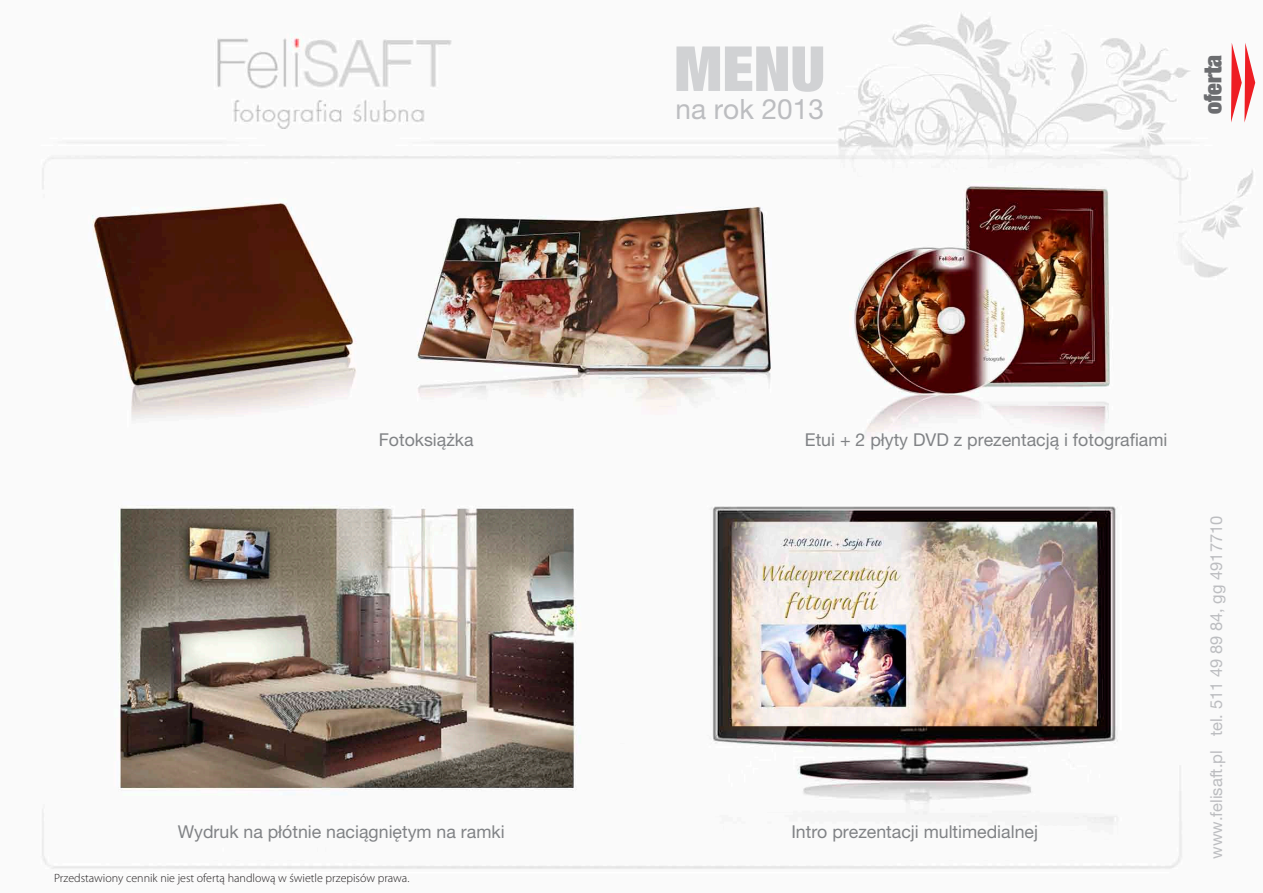
<style>
.page{position:relative;width:1263px;height:893px;background:#fff}
.page>*{position:absolute;margin:0;border:0;box-sizing:border-box;transform-origin:0 0}
.t1{font:900 condensed 62.25px "Helvetica Neue LT Pro";color:#d1d2d4}
.t2{font:28.05px "Helvetica Neue LT Pro";color:#bcbdc0}
.t3{font:900 condensed 24px "Helvetica Neue LT Pro";color:#6c6d70}
.t4{font:17.7px "Helvetica Neue LT Pro";color:#808285}
.t5{font:16.5px "Helvetica Neue LT Pro";color:#bcbdc0}
.t6{font:300 12px "Myriad Pro";color:#231f20}
</style>
<div class="page">
<img style="left:42px;top:12px;width:1214px;height:857px">
<svg style="left:1231px;top:43px;width:24px;height:80px"></svg>
<p class="t1" style="left:674px;top:29px;width:153px">MENU</p>
<p class="t3" style="left:1198px;top:114px;width:61px;rotate:-90deg">oferta</p>
<p class="t2" style="left:675px;top:93px;width:150px">na rok 2013</p>
<p class="t4" style="left:379px;top:429px;width:96px">Fotoksiążka</p>
<p class="t4" style="left:805px;top:429px;width:364px">Etui + 2 płyty DVD z prezentacją i fotografiami</p>
<p class="t4" style="left:178px;top:821px;width:328px">Wydruk na płótnie naciągniętym na ramki</p>
<p class="t4" style="left:791px;top:821px;width:248px">Intro prezentacji multimedialnej</p>
<p class="t6" style="left:54px;top:871px;width:357px">Przedstawiony cennik nie jest ofertą handlową w świetle przepisów prawa.</p>
<p class="t5" style="left:1206px;top:859px;width:345px;rotate:-90deg">www.felisaft.pl tel. 511 49 89 84, gg 4917710</p>
</div>
